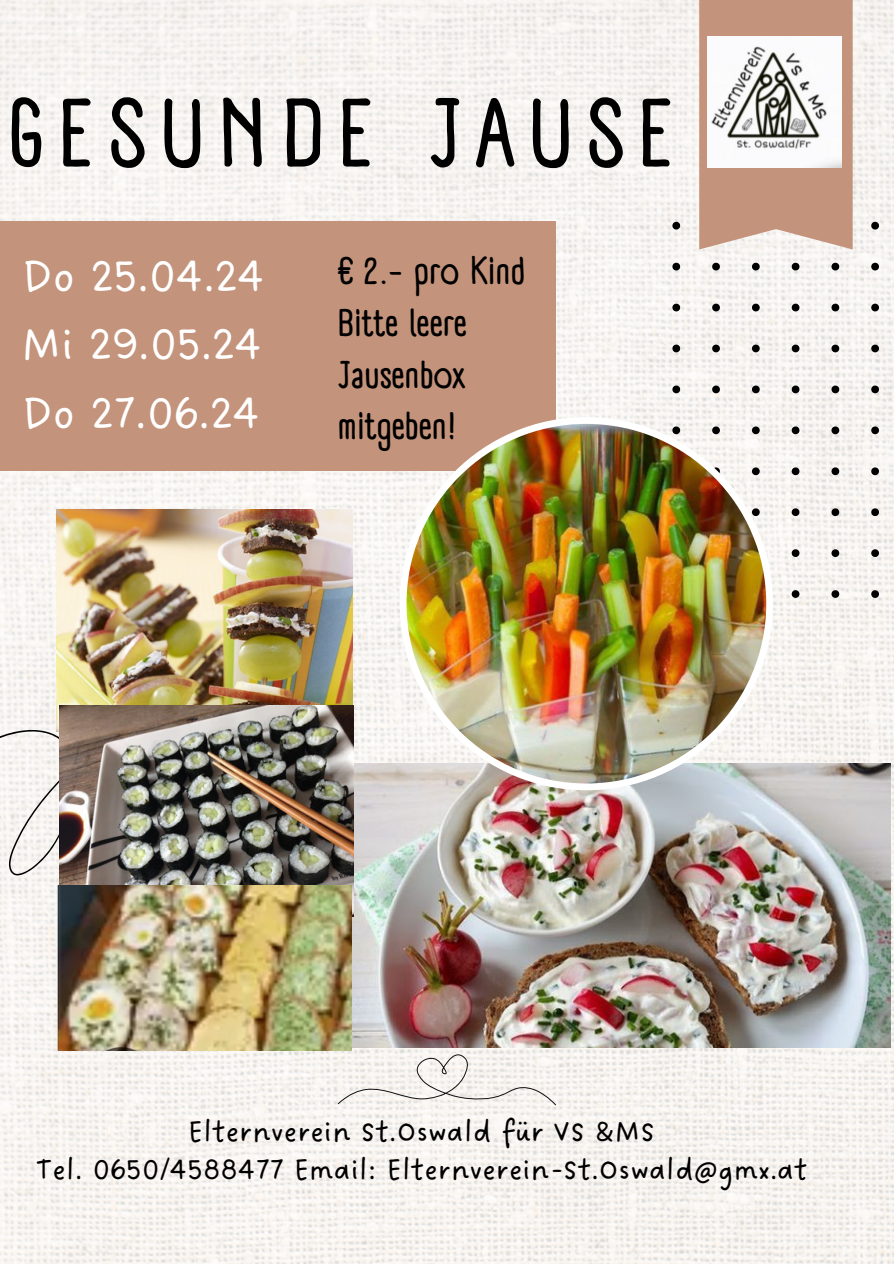
<style>
.page{position:relative;width:894px;height:1264px;background:#fff}
.page>*{position:absolute;margin:0;border:0;box-sizing:border-box;transform-origin:0 0}
.t1{font:700 94.5px "A Day Without Sun Text";letter-spacing:.14em;color:#000}
.t2{font:49.5px/68.7px "DO Sans Regular";color:#fff;text-align:justify}
.t3{font:700 37.5px/51.8px "A Day Without Sun Text";color:#000}
.t4{font:31.5px "DO Sans Regular";letter-spacing:.01em;color:#000}
</style>
<div class="page">
<img style="left:0;top:0;width:893px;height:1263px">
<svg style="left:672px;top:222px;width:206px;height:376px;fill:#f6f4f0"></svg>
<svg style="left:699px;top:0;width:153px;height:249px"></svg>
<svg style="left:337px;top:1053px;width:219px;height:52px"></svg>
<img style="left:351px;top:763px;width:539px;height:284px">
<img style="left:56px;top:509px;width:296px;height:203px">
<svg style="left:0;top:712px;width:60px;height:163px"></svg>
<div style="left:0;top:221px;width:555px;height:249px;background:#c3937b"></div>
<img style="left:399px;top:417px;width:373px;height:373px">
<img style="left:60px;top:705px;width:293px;height:211px">
<img style="left:707px;top:37px;width:134px;height:130px">
<img style="left:57px;top:885px;width:294px;height:165px">
<p class="t1" style="left:8px;top:76px;width:668px">GESUNDE JAUSE</p>
<p class="t2" style="left:21px;top:244px;width:245px">Do 25.04.24<br>Mi 29.05.24<br>Do 27.06.24</p>
<p class="t3" style="left:337px;top:245px;width:189px">€ 2.- pro Kind<br>Bitte leere<br>Jausenbox mitgeben!</p>
<p class="t4" style="left:188px;top:1113px;width:468px">Elternverein St.Oswald für VS &amp;MS</p>
<p class="t4" style="left:36px;top:1150px;width:772px">Tel. 0650/4588477 Email: Elternverein-St.Oswald@gmx.at</p>
</div>
